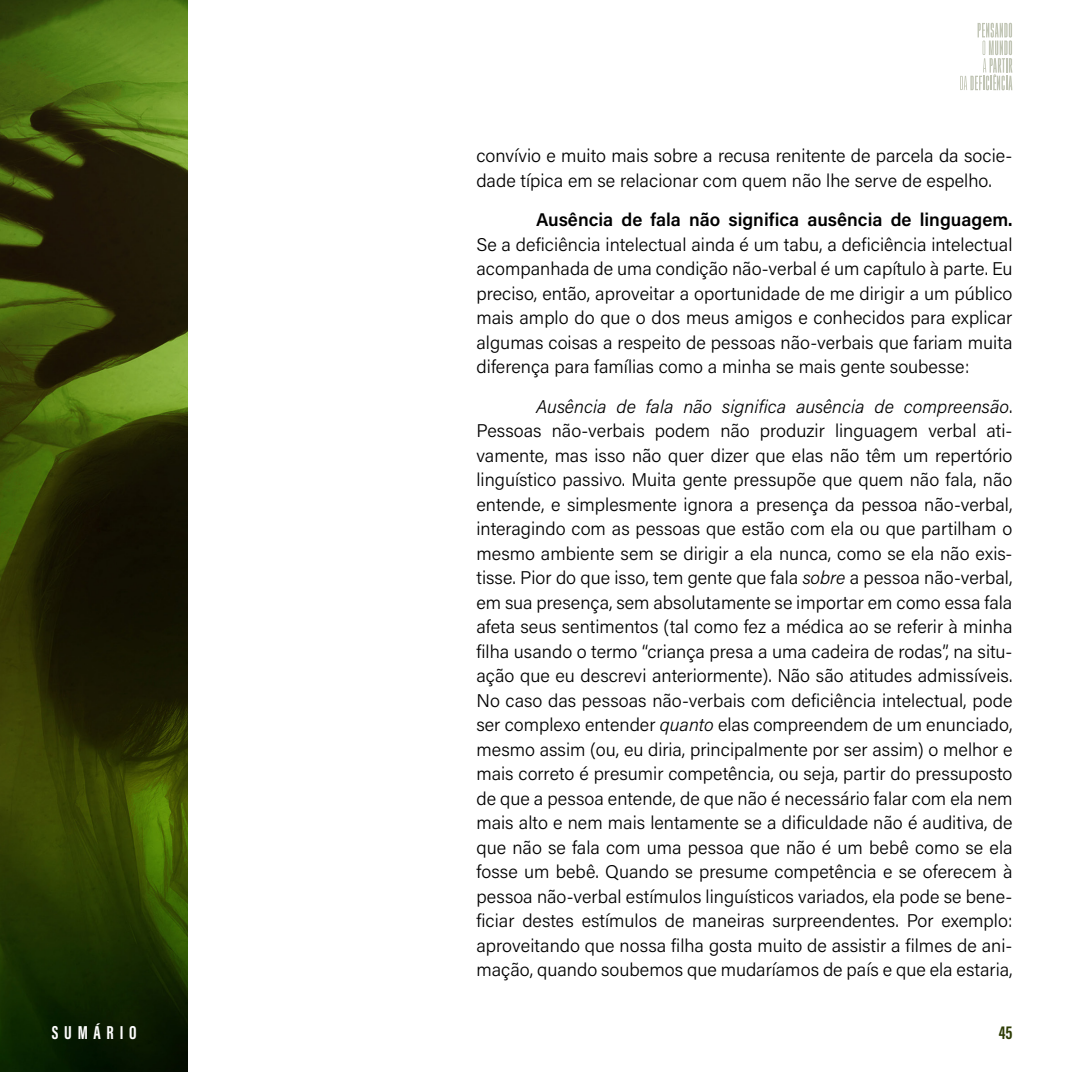
<style>
.page{position:relative;width:1072px;height:1072px;background:#fff}
.page>*{position:absolute;margin:0;border:0;box-sizing:border-box;transform-origin:0 0}
.t1{font:700 19.25px "Acumin Pro Extra Cond";letter-spacing:.3em;color:#fff}
.t2{font:700 19.25px "Acumin Pro Extra Cond";color:#2d3c04}
.t3{font:300 18.38px/24.5px "Acumin Pro";color:#000;text-align:justify}
.t4{font:600 18.38px "Acumin Pro";color:#000}
.s1{font-style:italic}
</style>
<div class="page">
<img style="left:0;top:0;width:188px;height:1071px">
<svg style="left:960px;top:23px;width:52px;height:67px"></svg>
<p class="t3" style="left:476px;top:143px;width:537px">convívio e muito mais sobre a recusa renitente de parcela da socie&shy;dade típica em se relacionar com quem não lhe serve de espelho.</p>
<p class="t4" style="left:536px;top:207px;width:478px">Ausência de fala não significa ausência de linguagem.</p>
<p class="t3" style="left:476px;top:231px;width:537px">Se a deficiência intelectual ainda é um tabu, a deficiência intelectual acompanhada de uma condição não-verbal é um capítulo à parte. Eu preciso, então, aproveitar a oportunidade de me dirigir a um público mais amplo do que o dos meus amigos e conhecidos para explicar algumas coisas a respeito de pessoas não-verbais que fariam muita diferença para famílias como a minha se mais gente soubesse:</p>
<p class="t3" style="left:476px;top:393px;width:537px;text-indent:60px"><span class="s1">Ausência de fala não significa ausência de compreensão</span>.<br>Pessoas não-verbais podem não produzir linguagem verbal ati&shy;vamente, mas isso não quer dizer que elas não têm um repertório linguístico passivo. Muita gente pressupõe que quem não fala, não entende, e simplesmente ignora a presença da pessoa não-verbal, interagindo com as pessoas que estão com ela ou que partilham o mesmo ambiente sem se dirigir a ela nunca, como se ela não exis&shy;tisse. Pior do que isso, tem gente que fala <span class="s1">sobre</span> a pessoa não-verbal, em sua presença, sem absolutamente se importar em como essa fala afeta seus sentimentos (tal como fez a médica ao se referir à minha filha usando o termo “criança presa a uma cadeira de rodas”, na situ&shy;ação que eu descrevi anteriormente). Não são atitudes admissíveis.<br>No caso das pessoas não-verbais com deficiência intelectual, pode ser complexo entender <span class="s1">quanto</span> elas compreendem de um enunciado, mesmo assim (ou, eu diria, principalmente por ser assim) o melhor e mais correto é presumir competência, ou seja, partir do pressuposto de que a pessoa entende, de que não é necessário falar com ela nem mais alto e nem mais lentamente se a dificuldade não é auditiva, de que não se fala com uma pessoa que não é um bebê como se ela fosse um bebê. Quando se presume competência e se oferecem à pessoa não-verbal estímulos linguísticos variados, ela pode se bene&shy;ficiar destes estímulos de maneiras surpreendentes. Por exemplo: aproveitando que nossa filha gosta muito de assistir a filmes de ani&shy;mação, quando soubemos que mudaríamos de país e que ela estaria,</p>
<p class="t1" style="left:52px;top:1020px;width:86px">SUMÁRIO</p>
<p class="t2" style="left:998px;top:1020px;width:15px">45</p>
</div>
